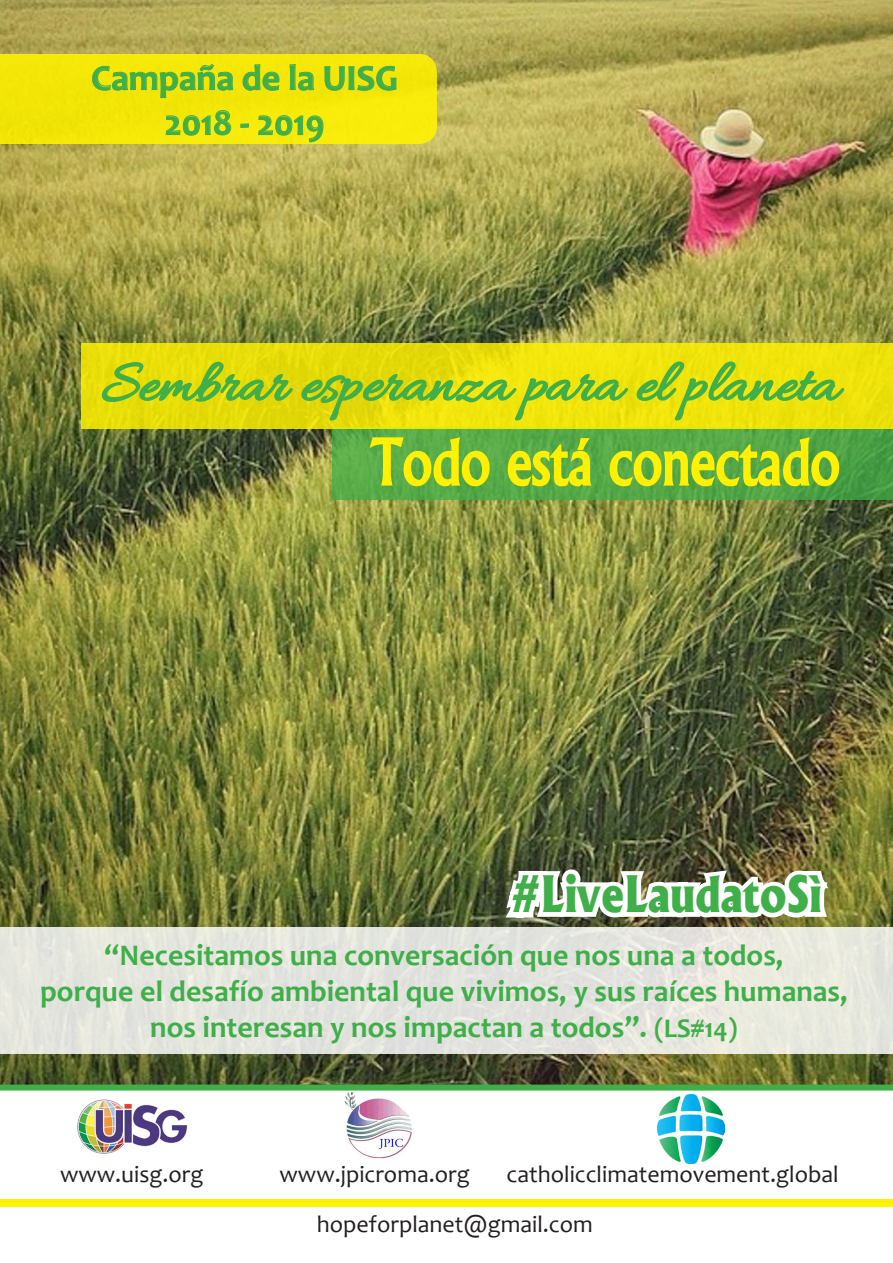
<style>
.page{position:relative;width:893px;height:1263px;background:#fff}
.page>*{position:absolute;margin:0;border:0;box-sizing:border-box;transform-origin:0 0}
.t1{font:500 60.75px "Albertus";color:#fff101;scale:.87 1}
.t2{font:60px "Allura";color:#40ae49;scale:1.04 1}
.t3{font:800 48px "Albertus";color:#40ae49;scale:.9 1}
.t4{font:700 36px "Candara";color:#40ae49}
.t5{font:700 30px/36px "Candara";color:#40ae49;text-align:center}
.t6{font:24px "Candara";color:#231f20}
.s1{font-size:27px}
</style>
<div class="page">
<img style="left:0;top:0;width:893px;height:1084px">
<div style="left:0;top:1084px;width:893px;height:6px;background:#40ae49"></div>
<img style="left:497px;top:860px;width:338px;height:67px">
<svg style="left:332px;top:429px;width:561px;height:71px;background:#4ea345"></svg>
<div style="left:81px;top:343px;width:812px;height:86px;background:#eae00a"></div>
<svg style="left:101px;top:361px;width:193px;height:45px"></svg>
<svg style="left:300px;top:360px;width:545px;height:128px"></svg>
<div style="left:0;top:1201px;width:893px;height:6px;background:#fff101"></div>
<div style="left:0;top:927px;width:893px;height:126px;background:#e5e6df"></div>
<svg style="left:0;top:54px;width:437px;height:90px;background:#eae40b"></svg>
<img style="left:658px;top:1094px;width:66px;height:70px">
<img style="left:344px;top:1092px;width:68px;height:68px">
<img style="left:77px;top:1099px;width:111px;height:55px">
<div style="left:0;top:1199px;width:893px;height:6px;background:#fff101"></div>
<p class="t4" style="left:91px;top:55px;width:308px">Campaña de la UISG</p>
<p class="t4" style="left:164px;top:100px;width:161px">2018 - 2019</p>
<p class="t2" style="left:102px;top:350px;width:710px">Sembrar esperanza para el planeta</p>
<p class="t1" style="left:370px;top:425px;width:541px">Todo está conectado</p>
<p class="t3" style="left:511px;top:864px;width:347px">#LiveLaudatoSì</p>
<p class="t5" style="left:104px;top:937px;width:681px">“Necesitamos una conversación que nos una a todos,</p>
<p class="t5" style="left:40px;top:973px;width:809px">porque el desafío ambiental que vivimos, y sus raíces humanas, nos interesan y nos impactan a todos”. <span class="s1">(LS#14)</span></p>
<p class="t6" style="left:60px;top:1159px;width:145px">www.uisg.org</p>
<p class="t6" style="left:280px;top:1159px;width:192px">www.jpicroma.org</p>
<p class="t6" style="left:506px;top:1159px;width:334px">catholicclimatemovement.global</p>
<p class="t6" style="left:317px;top:1209px;width:278px">hopeforplanet@gmail.com</p>
</div>
